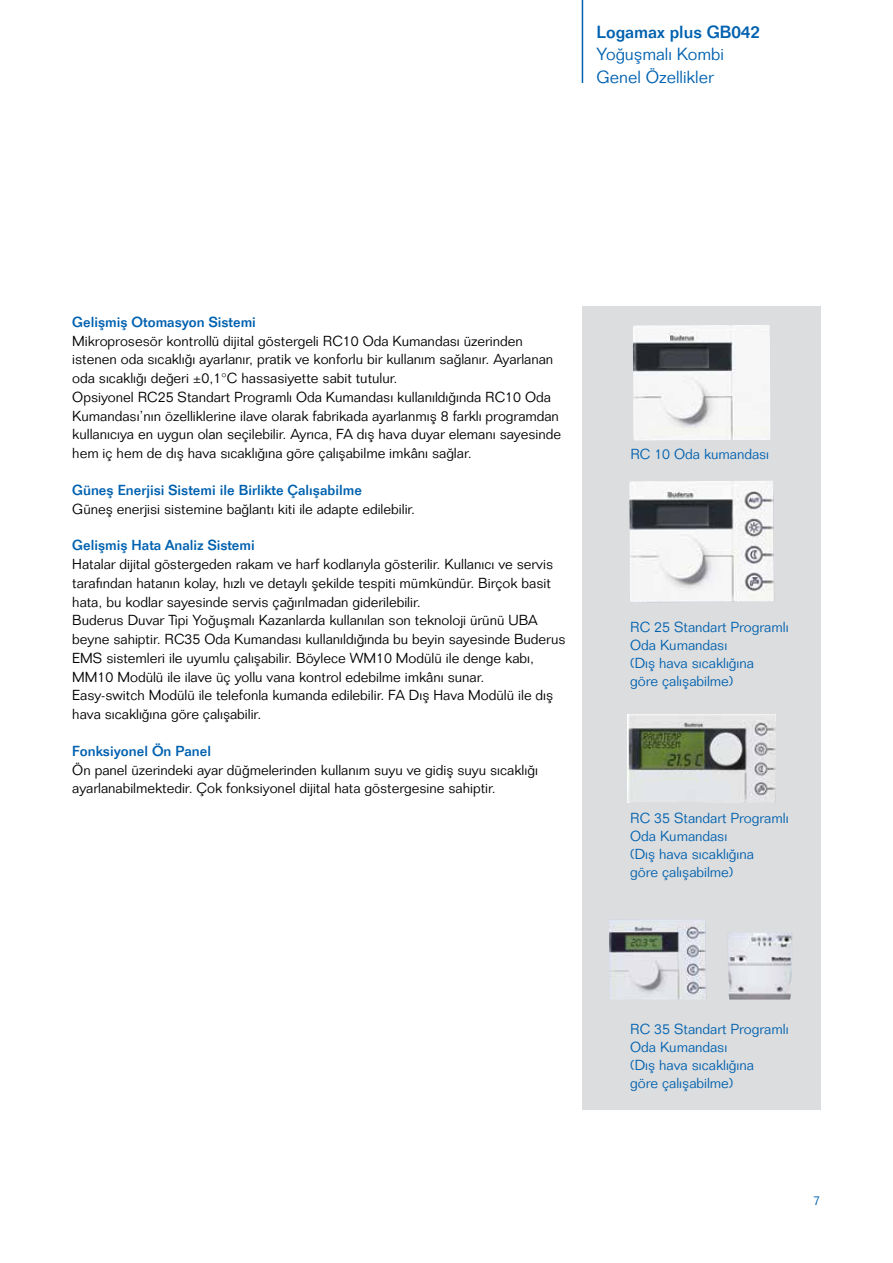
<style>
.page{position:relative;width:893px;height:1263px;background:#fff}
.page>*{position:absolute;margin:0;border:0;box-sizing:border-box;transform-origin:0 0}
.t1{font:300 17.25px/22.5px "Folio Std";color:#0061af}
.t2{font:500 17.25px "Folio Std";color:#0061af}
.t3{font:300 14.25px/18.8px "Folio Std";color:#000}
.t4{font:300 14.25px/18px "Folio Std";color:#0061af}
.t5{font:500 14.25px "Folio Std";color:#0061af}
.t6{font:300 12.75px "Folio Std";color:#0061af}
</style>
<div class="page">
<div style="left:583px;top:306px;width:238px;height:804px;background:#dcddde"></div>
<hr style="left:582px;top:0;width:1px;height:83px;background:#0061af">
<img style="left:633px;top:325px;width:137px;height:116px">
<img style="left:629px;top:481px;width:145px;height:121px">
<img style="left:628px;top:714px;width:147px;height:88px">
<img style="left:728px;top:933px;width:65px;height:66px">
<img style="left:609px;top:919px;width:97px;height:80px">
<p class="t2" style="left:596px;top:21px;width:165px">Logamax plus GB042</p>
<p class="t1" style="left:596px;top:43px;width:129px">Yoğuşmalı Kombi<br>Genel Özellikler</p>
<p class="t5" style="left:72px;top:313px;width:185px">Gelişmiş Otomasyon Sistemi</p>
<p class="t3" style="left:72px;top:331px;width:490px">Mikroprosesör kontrollü dijital göstergeli RC10 Oda Kumandası üzerinden istenen oda sıcaklığı ayarlanır, pratik ve konforlu bir kullanım sağlanır. Ayarlanan oda sıcaklığı değeri ±0,1°C hassasiyette sabit tutulur.<br>Opsiyonel RC25 Standart Programlı Oda Kumandası kullanıldığında RC10 Oda Kumandası’nın özelliklerine ilave olarak fabrikada ayarlanmış 8 farklı programdan kullanıcıya en uygun olan seçilebilir. Ayrıca, FA dış hava duyar elemanı sayesinde hem iç hem de dış hava sıcaklığına göre çalışabilme imkânı sağlar.</p>
<p class="t5" style="left:72px;top:481px;width:291px">Güneş Enerjisi Sistemi ile Birlikte Çalışabilme</p>
<p class="t3" style="left:72px;top:499px;width:344px">Güneş enerjisi sistemine bağlantı kiti ile adapte edilebilir.</p>
<p class="t5" style="left:72px;top:537px;width:184px">Gelişmiş Hata Analiz Sistemi</p>
<p class="t3" style="left:72px;top:555px;width:495px">Hatalar dijital göstergeden rakam ve harf kodlarıyla gösterilir. Kullanıcı ve servis tarafından hatanın kolay, hızlı ve detaylı şekilde tespiti mümkündür. Birçok basit hata, bu kodlar sayesinde servis çağırılmadan giderilebilir.<br>Buderus Duvar Tipi Yoğuşmalı Kazanlarda kullanılan son teknoloji ürünü UBA beyne sahiptir. RC35 Oda Kumandası kullanıldığında bu beyin sayesinde Buderus EMS sistemleri ile uyumlu çalışabilir. Böylece WM10 Modülü ile denge kabı, MM10 Modülü ile ilave üç yollu vana kontrol edebilme imkânı sunar.<br>Easy-switch Modülü ile telefonla kumanda edilebilir. FA Dış Hava Modülü ile dış hava sıcaklığına göre çalışabilir.</p>
<p class="t5" style="left:72px;top:742px;width:140px">Fonksiyonel Ön Panel</p>
<p class="t3" style="left:72px;top:760px;width:467px">Ön panel üzerindeki ayar düğmelerinden kullanım suyu ve gidiş suyu sıcaklığı ayarlanabilmektedir. Çok fonksiyonel dijital hata göstergesine sahiptir.</p>
<p class="t4" style="left:630px;top:445px;width:140px">RC 10 Oda kumandası</p>
<p class="t4" style="left:630px;top:618px;width:160px">RC 25 Standart Programlı<br>Oda Kumandası<br>(Dış hava sıcaklığına<br>göre çalışabilme)</p>
<p class="t4" style="left:630px;top:809px;width:160px">RC 35 Standart Programlı<br>Oda Kumandası<br>(Dış hava sıcaklığına<br>göre çalışabilme)</p>
<p class="t4" style="left:630px;top:1020px;width:160px">RC 35 Standart Programlı<br>Oda Kumandası<br>(Dış hava sıcaklığına<br>göre çalışabilme)</p>
<p class="t6" style="left:813px;top:1193px;width:9px">7</p>
</div>
